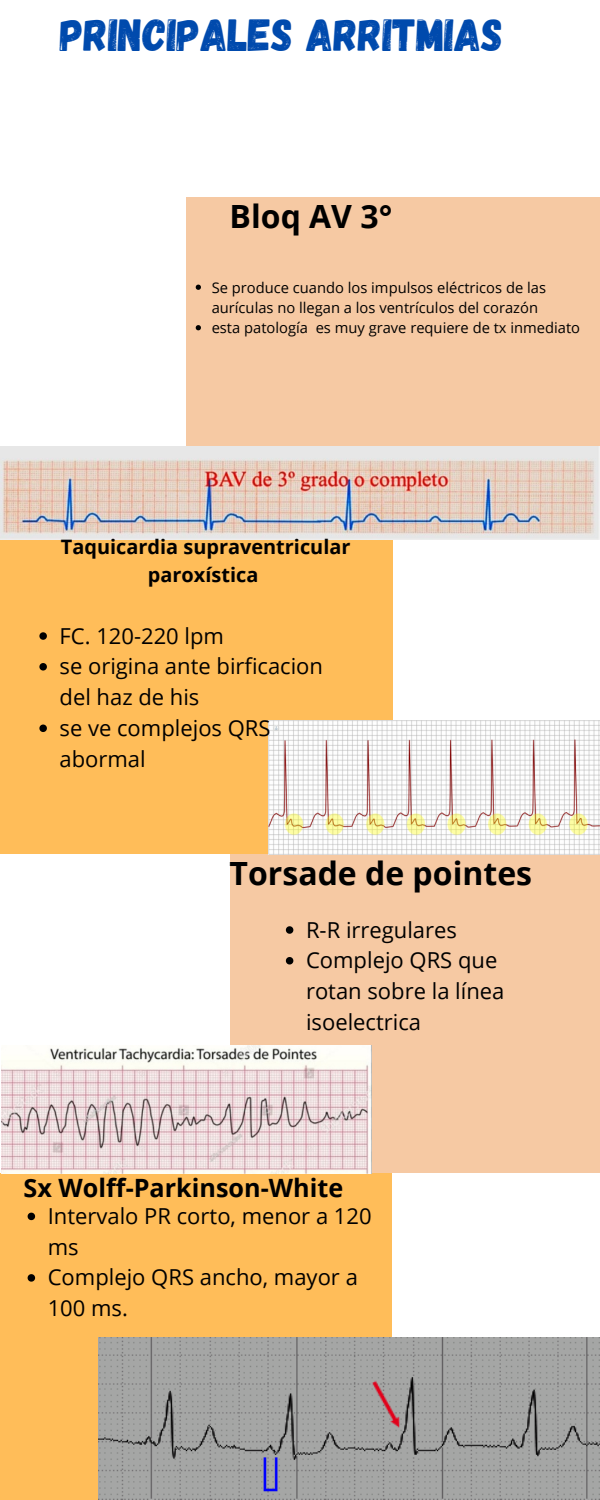
<style>
.page{position:relative;width:600px;height:1500px;background:#fff}
.page>*{position:absolute;margin:0;border:0;box-sizing:border-box;transform-origin:0 0}
.t1{font:45px "Gagalin";color:#004aad}
.t2{font:700 32px "Open Sans";color:#000}
.t3{font:700 25.2px "Open Sans";color:#000}
.t4{font:22px/30.8px "Open Sans";color:#000}
.t5{font:700 19.9px/27.5px "Open Sans";color:#000;text-align:center}
.t6{font:14.7px/20.2px "Open Sans";color:#000}
</style>
<div class="page">
<div style="left:0;top:535px;width:392px;height:319px;background:#ffbd59"></div>
<div style="left:187px;top:197px;width:413px;height:338px;background:#f6c9a3"></div>
<div style="left:230px;top:854px;width:370px;height:319px;background:#f6c9a3"></div>
<div style="left:0;top:1173px;width:392px;height:327px;background:#ffbd59"></div>
<img style="left:269px;top:721px;width:331px;height:133px">
<img style="left:1px;top:1045px;width:371px;height:128px">
<img style="left:0;top:446px;width:600px;height:94px">
<img style="left:99px;top:1337px;width:501px;height:163px">
<svg style="left:196px;top:285px;width:5px;height:5px"></svg>
<svg style="left:196px;top:325px;width:5px;height:5px"></svg>
<svg style="left:39px;top:632px;width:8px;height:8px"></svg>
<svg style="left:39px;top:663px;width:8px;height:8px"></svg>
<svg style="left:39px;top:725px;width:8px;height:7px"></svg>
<svg style="left:286px;top:926px;width:7px;height:8px"></svg>
<svg style="left:286px;top:957px;width:7px;height:8px"></svg>
<svg style="left:28px;top:1213px;width:7px;height:7px"></svg>
<svg style="left:28px;top:1274px;width:7px;height:8px"></svg>
<p class="t1" style="left:60px;top:6px;width:445px">PRINCIPALES ARRITMIAS</p>
<h1 class="t2" style="left:230px;top:194px;width:164px">Bloq AV 3°</h1>
<h4 class="t6" style="left:212px;top:277px;width:336px">Se produce cuando los impulsos eléctricos de las aurículas no llegan a los ventrículos del corazón</h4>
<p class="t6" style="left:212px;top:318px;width:370px">esta patología es muy grave requiere de tx inmediato</p>
<h2 class="t5" style="left:61px;top:533px;width:291px">Taquicardia supraventricular paroxística</h2>
<p class="t4" style="left:60px;top:620px;width:166px">FC. 120-220 lpm</p>
<p class="t4" style="left:60px;top:650px;width:265px">se origina ante birficacion del haz de his</p>
<p class="t4" style="left:60px;top:712px;width:213px">se ve complejos QRS abormal</p>
<p class="t2" style="left:230px;top:851px;width:304px">Torsade de pointes</p>
<h2 class="t4" style="left:306px;top:914px;width:153px">R-R irregulares</h2>
<p class="t4" style="left:306px;top:944px;width:200px">Complejo QRS que rotan sobre la línea isoelectrica</p>
<p class="t3" style="left:24px;top:1170px;width:321px">Sx Wolff-Parkinson-White</p>
<p class="t4" style="left:48px;top:1200px;width:325px">Intervalo PR corto, menor a 120 ms</p>
<p class="t4" style="left:48px;top:1261px;width:312px">Complejo QRS ancho, mayor a<br>100 ms.</p>
</div>
